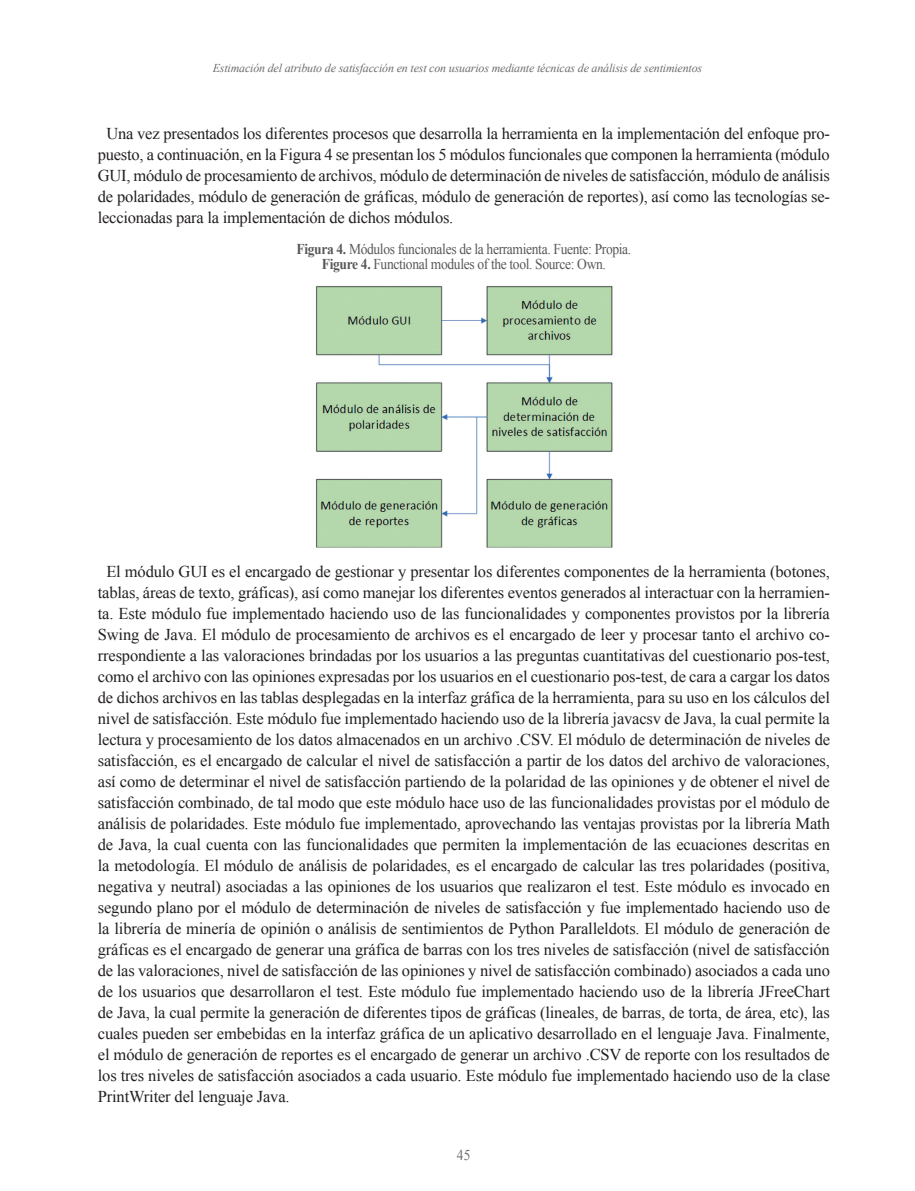
<style>
.page{position:relative;width:915px;height:1191px;background:#fff}
.page>*{position:absolute;margin:0;border:0;box-sizing:border-box;transform-origin:0 0}
.General{font:16.5px/21px "Times New Roman";letter-spacing:-.015em;color:#231f20;text-align:justify}
.Tablas_Título{font:15px "Times New Roman";letter-spacing:-.025em;color:#57585a;scale:.9 1}
.t1{font:15px "Times New Roman";color:#6c6d70;scale:.9 1}
.t2{font:italic 12px "Times New Roman";letter-spacing:-.015em;color:#6c6d70}
.s1{font-weight:700}
</style>
<div class="page">
<img style="left:316px;top:286px;width:297px;height:262px">
<p class="t2" style="left:213px;top:60px;width:491px">Estimación del atributo de satisfacción en test con usuarios mediante técnicas de análisis de sentimientos</p>
<p class="General" style="left:98px;top:123px;width:733px;text-indent:9px">Una vez presentados los diferentes procesos que desarrolla la herramienta en la implementación del enfoque pro&shy;puesto, a continuación, en la Figura 4 se presentan los 5 módulos funcionales que componen la herramienta (módulo GUI, módulo de procesamiento de archivos, módulo de determinación de niveles de satisfacción, módulo de análisis de polaridades, módulo de generación de gráficas, módulo de generación de reportes), así como las tecnologías se&shy;leccionadas para la implementación de dichos módulos.</p>
<p class="Tablas_Título" style="left:296px;top:239px;width:373px"><span class="s1">Figura 4.</span> Módulos funcionales de la herramienta. Fuente: Propia.</p>
<p class="Tablas_Título" style="left:322px;top:254px;width:317px"><span class="s1">Figure 4.</span> Functional modules of the tool. Source: Own.</p>
<p class="General" style="left:98px;top:561px;width:733px;text-indent:9px">El módulo GUI es el encargado de gestionar y presentar los diferentes componentes de la herramienta (botones, tablas, áreas de texto, gráficas), así como manejar los diferentes eventos generados al interactuar con la herramien&shy;ta. Este módulo fue implementado haciendo uso de las funcionalidades y componentes provistos por la librería Swing de Java. El módulo de procesamiento de archivos es el encargado de leer y procesar tanto el archivo co&shy;rrespondiente a las valoraciones brindadas por los usuarios a las preguntas cuantitativas del cuestionario pos-test, como el archivo con las opiniones expresadas por los usuarios en el cuestionario pos-test, de cara a cargar los datos de dichos archivos en las tablas desplegadas en la interfaz gráfica de la herramienta, para su uso en los cálculos del nivel de satisfacción. Este módulo fue implementado haciendo uso de la librería javacsv de Java, la cual permite la lectura y procesamiento de los datos almacenados en un archivo .CSV. El módulo de determinación de niveles de satisfacción, es el encargado de calcular el nivel de satisfacción a partir de los datos del archivo de valoraciones, así como de determinar el nivel de satisfacción partiendo de la polaridad de las opiniones y de obtener el nivel de satisfacción combinado, de tal modo que este módulo hace uso de las funcionalidades provistas por el módulo de análisis de polaridades. Este módulo fue implementado, aprovechando las ventajas provistas por la librería Math de Java, la cual cuenta con las funcionalidades que permiten la implementación de las ecuaciones descritas en la metodología. El módulo de análisis de polaridades, es el encargado de calcular las tres polaridades (positiva, negativa y neutral) asociadas a las opiniones de los usuarios que realizaron el test. Este módulo es invocado en segundo plano por el módulo de determinación de niveles de satisfacción y fue implementado haciendo uso de la librería de minería de opinión o análisis de sentimientos de Python Paralleldots. El módulo de generación de gráficas es el encargado de generar una gráfica de barras con los tres niveles de satisfacción (nivel de satisfacción de las valoraciones, nivel de satisfacción de las opiniones y nivel de satisfacción combinado) asociados a cada uno de los usuarios que desarrollaron el test. Este módulo fue implementado haciendo uso de la librería JFreeChart de Java, la cual permite la generación de diferentes tipos de gráficas (lineales, de barras, de torta, de área, etc), las cuales pueden ser embebidas en la interfaz gráfica de un aplicativo desarrollado en el lenguaje Java. Finalmente, el módulo de generación de reportes es el encargado de generar un archivo .CSV de reporte con los resultados de los tres niveles de satisfacción asociados a cada usuario. Este módulo fue implementado haciendo uso de la clase PrintWriter del lenguaje Java.</p>
<p class="t1" style="left:457px;top:1145px;width:16px">45</p>
</div>
